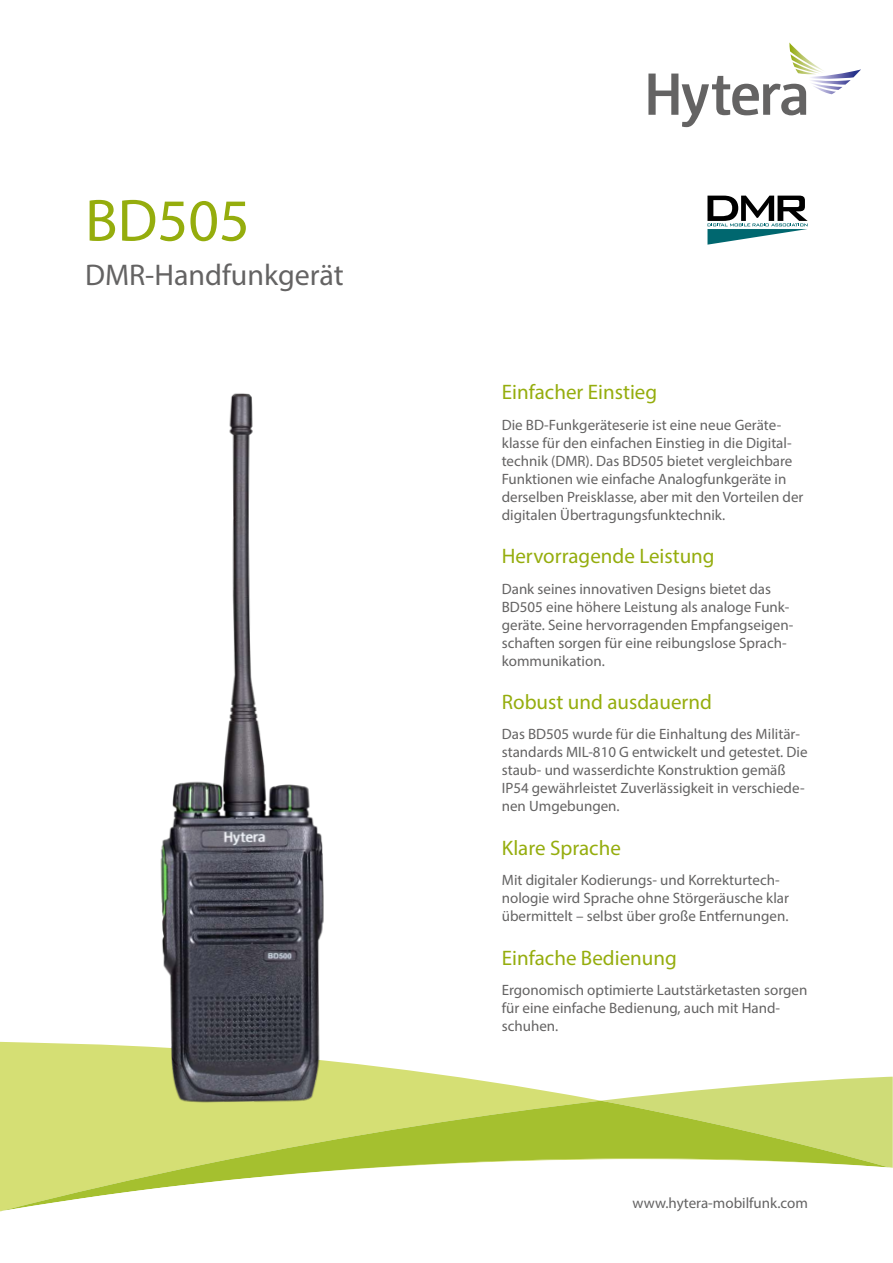
<style>
.page{position:relative;width:893px;height:1263px;background:#fff}
.page>*{position:absolute;margin:0;border:0;box-sizing:border-box;transform-origin:0 0}
.h1_heading_gruen{font:60px "Myriad Pro";color:#95ad0d}
.h2_heading{font:30px "Myriad Pro";color:#646363}
.h3_heading_gruen{font:21px "Myriad Pro";color:#95ad0d}
.fließtext{font:15px/18px "Myriad Pro";color:#646363}
</style>
<div class="page">
<svg style="left:648px;top:43px;width:213px;height:84px"></svg>
<svg style="left:601px;top:1077px;width:292px;height:82px;fill:#cfdc77"></svg>
<svg style="left:0;top:1042px;width:601px;height:59px;fill:#d5df74"></svg>
<svg style="left:0;top:1101px;width:890px;height:58px;background:#c1d25a"></svg>
<svg style="left:0;top:1159px;width:893px;height:52px"></svg>
<svg style="left:707px;top:196px;width:101px;height:49px"></svg>
<img style="left:145px;top:393px;width:195px;height:713px">
<p class="h1_heading_gruen" style="left:85px;top:183px;width:166px">BD505</p>
<p class="h2_heading" style="left:85px;top:257px;width:260px">DMR-Handfunkgerät</p>
<p class="h3_heading_gruen" style="left:502px;top:379px;width:157px">Einfacher Einstieg</p>
<p class="fließtext" style="left:502px;top:415px;width:303px">Die BD-Funkgeräteserie ist eine neue Geräte&shy;klasse für den einfachen Einstieg in die Digital&shy;technik (DMR). Das BD505 bietet vergleichbare Funktionen wie einfache Analogfunkgeräte in derselben Preisklasse, aber mit den Vorteilen der digitalen Übertragungsfunktechnik.</p>
<p class="h3_heading_gruen" style="left:502px;top:543px;width:214px">Hervorragende Leistung</p>
<p class="fließtext" style="left:502px;top:579px;width:293px">Dank seines innovativen Designs bietet das BD505 eine höhere Leistung als analoge Funk&shy;geräte. Seine hervorragenden Empfangseigen&shy;schaften sorgen für eine reibungslose Sprach&shy;kommunikation.</p>
<p class="h3_heading_gruen" style="left:502px;top:689px;width:212px">Robust und ausdauernd</p>
<p class="fließtext" style="left:502px;top:725px;width:307px">Das BD505 wurde für die Einhaltung des Militär&shy;standards MIL-810 G entwickelt und getestet. Die staub- und wasserdichte Konstruktion gemäß IP54 gewährleistet Zuverlässigkeit in verschiede&shy;nen Umgebungen.</p>
<p class="h3_heading_gruen" style="left:502px;top:835px;width:121px">Klare Sprache</p>
<p class="fließtext" style="left:502px;top:871px;width:289px">Mit digitaler Kodierungs- und Korrekturtech&shy;nologie wird Sprache ohne Störgeräusche klar übermittelt – selbst über große Entfernungen.</p>
<p class="h3_heading_gruen" style="left:502px;top:945px;width:177px">Einfache Bedienung</p>
<p class="fließtext" style="left:502px;top:981px;width:307px">Ergonomisch optimierte Lautstärketasten sorgen für eine einfache Bedienung, auch mit Hand&shy;schuhen.</p>
<p class="fließtext" style="left:633px;top:1193px;width:177px">www.hytera-mobilfunk.com</p>
</div>
